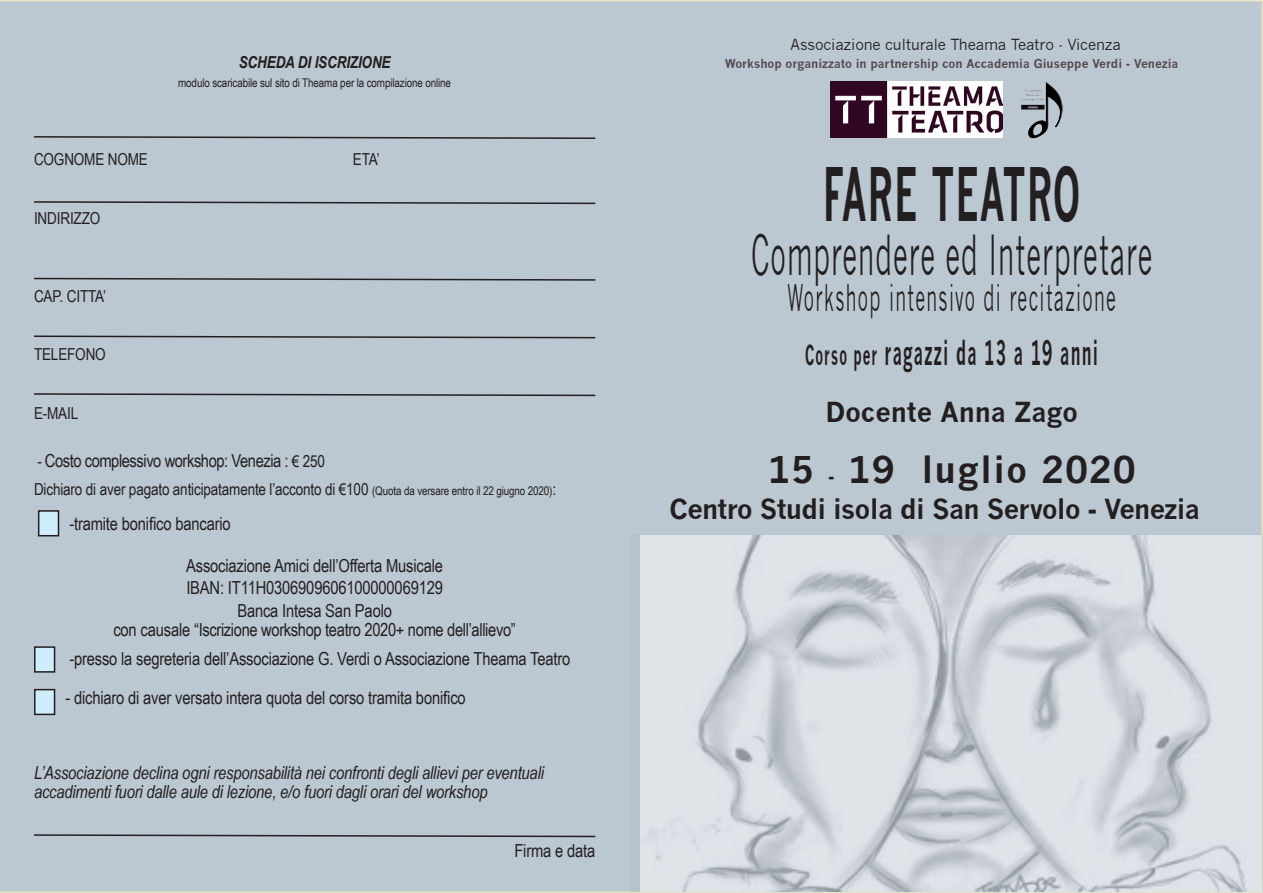
<style>
.page{position:relative;width:1263px;height:893px;background:#bbc7d1}
.page>*{position:absolute;margin:0;border:0;box-sizing:border-box;transform-origin:0 0}
.t1{font:700 72px "News Gothic";letter-spacing:.04em;color:#231f20;scale:.5 1}
.t2{font:54px "News Gothic";letter-spacing:.04em;color:#231f20;scale:.5 1}
.t3{font:36px "News Gothic";letter-spacing:.075em;color:#231f20;scale:.5 1}
.t4{font:700 36px "News Gothic";letter-spacing:.04em;color:#231f20}
.t5{font:700 33px "News Gothic";letter-spacing:.075em;color:#231f20;scale:.5 1}
.t6{font:700 27px "News Gothic";letter-spacing:-.025em;color:#231f20}
.t7{font:700 27px "News Gothic";color:#231f20}
.t8{font:18px/22.5px "Arial Narrow";letter-spacing:-.01em;color:#231f20;text-align:center}
.t9{font:italic 18px/19.5px "Arial Narrow";letter-spacing:-.01em;color:#231f20}
.t10{font:16.5px "Arial Narrow";letter-spacing:-.01em;color:#231f20}
.t11{font:italic 700 16.5px "Arial Narrow";letter-spacing:-.01em;color:#231f20}
.t12{font:15px "News Gothic";letter-spacing:-.01em;color:#231f20}
.t13{font:700 12px "News Gothic";color:#564950}
.t14{font:12px "Arial Narrow";letter-spacing:-.01em;color:#231f20}
.s1{font-size:16.5px}
.s2{font-size:12px}
.s3{font-size:27px}
.s4{font-size:18px}
</style>
<div class="page">
<div style="left:39px;top:511px;width:19px;height:25px;background:#cfedfb"></div>
<div style="left:38px;top:510px;width:21px;height:26px;border:2px solid #231f20"></div>
<svg style="left:33px;top:833px;width:564px;height:5px;background:#8d949b"></svg>
<svg style="left:33px;top:135px;width:564px;height:5px;background:#8d949b"></svg>
<svg style="left:33px;top:200px;width:564px;height:5px;background:#8d949b"></svg>
<svg style="left:33px;top:277px;width:564px;height:4px;background:#81878e"></svg>
<svg style="left:33px;top:335px;width:564px;height:4px;background:#81888e"></svg>
<svg style="left:33px;top:392px;width:564px;height:5px;background:#8d949b"></svg>
<img style="left:830px;top:81px;width:172px;height:57px">
<svg style="left:631px;top:534px;width:632px;height:357px;background:#d1d8dd"></svg>
<div style="left:35px;top:647px;width:20px;height:25px;background:#cfedfb"></div>
<div style="left:34px;top:646px;width:21px;height:27px;border:2px solid #231f20"></div>
<div style="left:35px;top:690px;width:20px;height:24px;background:#cfedfb"></div>
<div style="left:34px;top:689px;width:21px;height:26px;border:2px solid #231f20"></div>
<img style="left:1020px;top:81px;width:43px;height:58px">
<p class="t11" style="left:239px;top:52px;width:153px">SCHEDA DI ISCRIZIONE</p>
<p class="t14" style="left:178px;top:76px;width:274px">modulo scaricabile sul sito di Theama per la compilazione online</p>
<p class="t10" style="left:34px;top:150px;width:115px">COGNOME NOME</p>
<p class="t10" style="left:353px;top:150px;width:28px">ETA’</p>
<p class="t10" style="left:34px;top:208px;width:68px">INDIRIZZO</p>
<p class="t10" style="left:34px;top:286px;width:74px">CAP. CITTA’</p>
<p class="t10" style="left:34px;top:345px;width:73px">TELEFONO</p>
<p class="t10" style="left:34px;top:403px;width:46px">E-MAIL</p>
<p class="t8" style="left:37px;top:449px;width:289px"><span class="s1">-</span> Costo complessivo workshop: Venezia : <span class="s1">€ 250</span></p>
<p class="t10" style="left:34px;top:480px;width:524px">Dichiaro di aver pagato anticipatamente l’acconto di €100 <span class="s2">(Quota da versare entro il 22 giugno 2020)</span>:</p>
<p class="t8" style="left:69px;top:512px;width:163px">-tramite bonifico bancario</p>
<p class="t8" style="left:186px;top:554px;width:258px">Associazione Amici dell’Offerta Musicale<br>IBAN: IT11H0306909606100000069129<br>Banca Intesa San Paolo</p>
<p class="t8" style="left:69px;top:615px;width:503px;line-height:28.5px">con causale “Iscrizione workshop teatro 2020+ nome dell’allievo”<br>-presso la segreteria dell’Associazione G. Verdi o Associazione Theama Teatro</p>
<p class="t8" style="left:65px;top:686px;width:402px">- dichiaro di aver versato intera quota del corso tramita bonifico</p>
<p class="t9" style="left:34px;top:763px;width:511px">L’Associazione declina ogni responsabilità nei confronti degli allievi per eventuali accadimenti fuori dalle aule di lezione, e/o fuori dagli orari del workshop</p>
<p class="t8" style="left:514px;top:839px;width:82px">Firma e data</p>
<p class="t12" style="left:791px;top:36px;width:332px">Associazione culturale Theama Teatro - Vicenza</p>
<p class="t13" style="left:725px;top:56px;width:455px">Workshop organizzato in partnership con Accademia Giuseppe Verdi - Venezia</p>
<h1 class="t1" style="left:823px;top:150px;width:516px">FARE TEATRO</h1>
<h2 class="t2" style="left:751px;top:224px;width:804px">Comprendere ed Interpretare</h2>
<h3 class="t3" style="left:787px;top:277px;width:659px">Workshop intensivo di recitazione</h3>
<h3 class="t5" style="left:805px;top:332px;width:587px"><span class="s3">Corso per</span> ragazzi da 13 a 19 anni</h3>
<h3 class="t7" style="left:825px;top:395px;width:254px">Docente Anna Zago</h3>
<h3 class="t4" style="left:768px;top:448px;width:369px">15 <span class="s4">-</span> 19 luglio 2020</h3>
<h3 class="t6" style="left:669px;top:493px;width:532px">Centro Studi isola di San Servolo - Venezia</h3>
</div>
